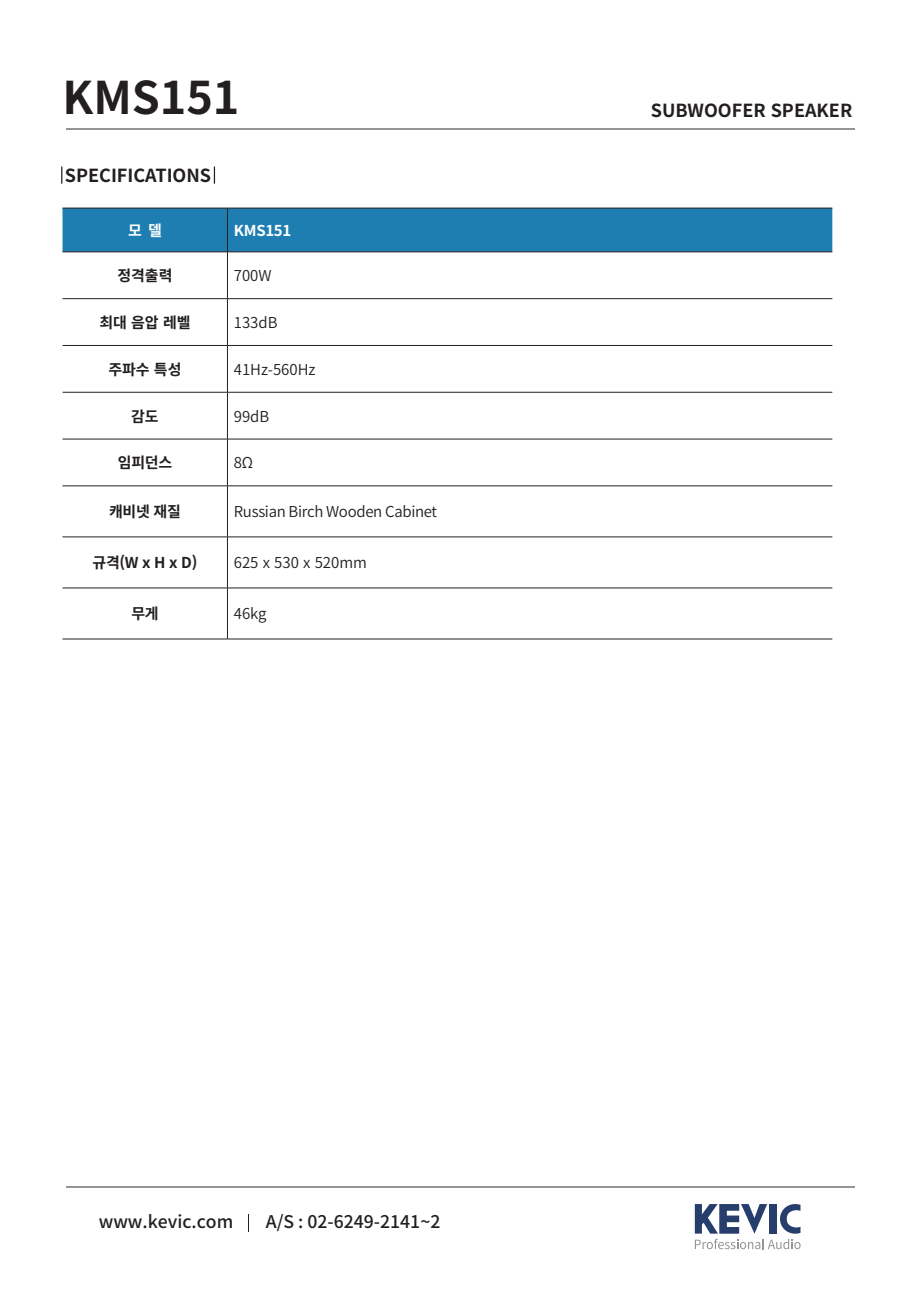
<style>
.page{position:relative;width:919px;height:1289px;background:#fff}
.page>*{position:absolute;margin:0;border:0;box-sizing:border-box;transform-origin:0 0}
.t1{font:700 45px "Noto Sans CJ Kkr";color:#231f20}
.t2{font:700 18px "Noto Sans CJ Kkr";color:#231f20}
.t3{font:500 17.4px "Noto Sans CJ Kkr";color:#231f20}
.t4{font:600 15px "Noto Sans CJ Kkr";color:#231f20}
.t5{font:700 15px "Noto Sans CJ Kkr";color:#231f20}
.t6{font:600 15px "Noto Sans CJ Kkr";letter-spacing:-.02em;color:#231f20}
.t7{font:700 15px "Noto Sans CJ Kkr";letter-spacing:-.02em;color:#fff}
</style>
<div class="page">
<svg style="left:694px;top:1204px;width:106px;height:45px"></svg>
<svg style="left:248px;top:1214px;width:1px;height:17px"></svg>
<hr style="left:66px;top:128px;width:788px;height:2px;background:#939598">
<hr style="left:66px;top:1186px;width:788px;height:2px;background:#939598">
<div style="left:62px;top:209px;width:770px;height:42px;background:#1e7db1"></div>
<hr style="left:227px;top:209px;width:1px;height:43px;background:#231f20">
<hr style="left:62px;top:251px;width:165px;height:1px;background:#231f20">
<hr style="left:227px;top:251px;width:605px;height:1px;background:#231f20">
<hr style="left:227px;top:252px;width:1px;height:46px;background:#231f20">
<hr style="left:62px;top:298px;width:165px;height:1px;background:#231f20">
<hr style="left:227px;top:298px;width:605px;height:1px;background:#231f20">
<hr style="left:227px;top:299px;width:1px;height:46px;background:#231f20">
<hr style="left:62px;top:345px;width:165px;height:1px;background:#231f20">
<hr style="left:227px;top:345px;width:605px;height:1px;background:#231f20">
<hr style="left:227px;top:346px;width:1px;height:46px;background:#231f20">
<hr style="left:62px;top:392px;width:165px;height:1px;background:#231f20">
<hr style="left:227px;top:392px;width:605px;height:1px;background:#231f20">
<hr style="left:227px;top:392px;width:1px;height:47px;background:#231f20">
<hr style="left:62px;top:439px;width:165px;height:1px;background:#231f20">
<hr style="left:227px;top:439px;width:605px;height:1px;background:#231f20">
<hr style="left:227px;top:439px;width:1px;height:46px;background:#231f20">
<hr style="left:62px;top:485px;width:165px;height:1px;background:#231f20">
<hr style="left:227px;top:485px;width:605px;height:1px;background:#231f20">
<hr style="left:227px;top:486px;width:1px;height:50px;background:#231f20">
<hr style="left:62px;top:536px;width:165px;height:1px;background:#231f20">
<hr style="left:227px;top:536px;width:605px;height:1px;background:#231f20">
<hr style="left:227px;top:537px;width:1px;height:50px;background:#231f20">
<hr style="left:62px;top:587px;width:165px;height:1px;background:#231f20">
<hr style="left:227px;top:587px;width:605px;height:1px;background:#231f20">
<hr style="left:227px;top:588px;width:1px;height:50px;background:#231f20">
<hr style="left:62px;top:638px;width:165px;height:1px;background:#231f20">
<hr style="left:227px;top:638px;width:605px;height:1px;background:#231f20">
<hr style="left:62px;top:207px;width:165px;height:2px;background:#231f20">
<hr style="left:227px;top:207px;width:605px;height:2px;background:#231f20">
<svg style="left:61px;top:167px;width:1px;height:17px"></svg>
<svg style="left:214px;top:167px;width:1px;height:17px"></svg>
<h1 class="t1" style="left:62px;top:72px;width:178px">KMS151</h1>
<p class="t2" style="left:65px;top:165px;width:148px">SPECIFICATIONS</p>
<p class="t7" style="left:128px;top:222px;width:35px">모 델</p>
<p class="t7" style="left:234px;top:222px;width:59px">KMS151</p>
<p class="t5" style="left:117px;top:267px;width:57px">정격출력</p>
<p class="t4" style="left:234px;top:267px;width:39px">700W</p>
<p class="t5" style="left:99px;top:314px;width:93px">최대 음압 레벨</p>
<p class="t4" style="left:234px;top:314px;width:45px">133dB</p>
<p class="t5" style="left:108px;top:361px;width:75px">주파수 특성</p>
<p class="t4" style="left:234px;top:361px;width:83px">41Hz-560Hz</p>
<p class="t5" style="left:131px;top:407px;width:29px">감도</p>
<p class="t4" style="left:234px;top:407px;width:37px">99dB</p>
<p class="t5" style="left:118px;top:454px;width:56px">임피던스</p>
<p class="t4" style="left:234px;top:454px;width:21px">8Ω</p>
<p class="t5" style="left:109px;top:503px;width:73px">캐비넷 재질</p>
<p class="t6" style="left:234px;top:503px;width:205px">Russian Birch Wooden Cabinet</p>
<p class="t5" style="left:93px;top:554px;width:106px">규격(W x H x D)</p>
<p class="t4" style="left:234px;top:554px;width:135px">625 x 530 x 520mm</p>
<p class="t5" style="left:131px;top:605px;width:29px">무게</p>
<p class="t4" style="left:234px;top:605px;width:34px">46kg</p>
<p class="t2" style="left:650px;top:100px;width:203px">SUBWOOFER SPEAKER</p>
<p class="t3" style="left:99px;top:1211px;width:136px">www.kevic.com</p>
<p class="t3" style="left:266px;top:1211px;width:176px">A/S : 02-6249-2141~2</p>
</div>
